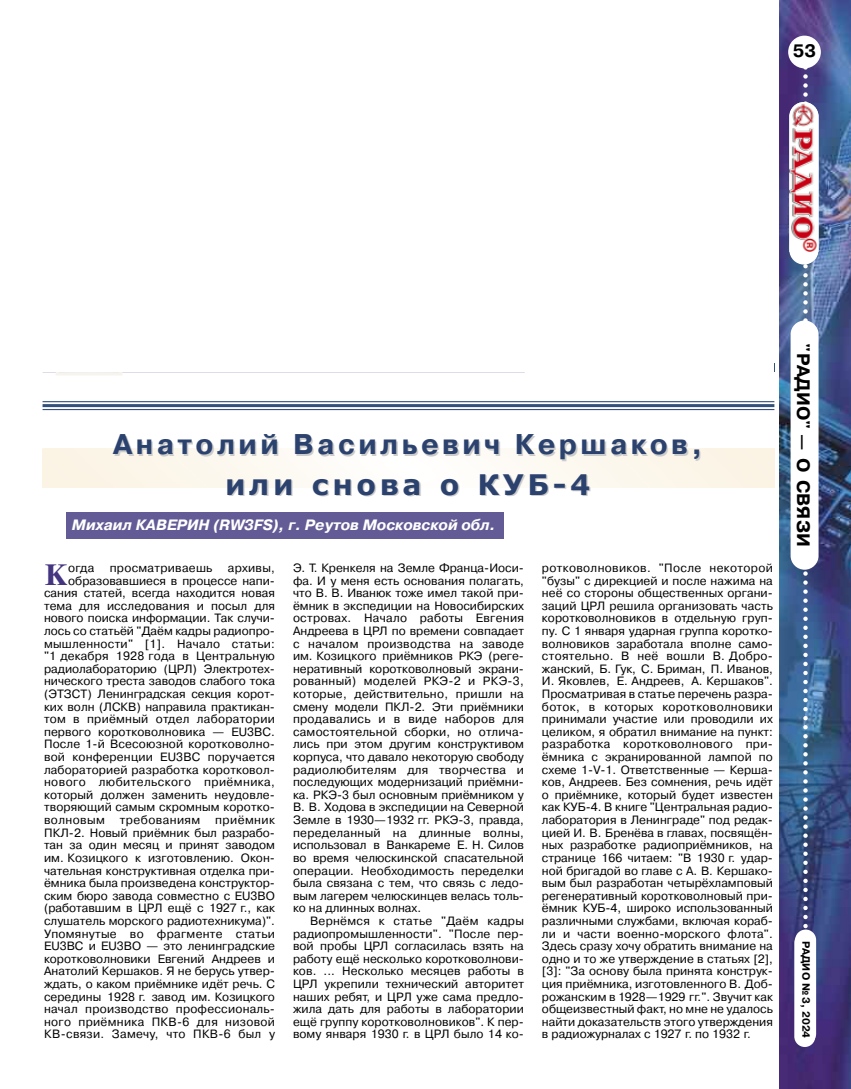
<style>
.page{position:relative;width:851px;height:1089px;background:#fff}
.page>*{position:absolute;margin:0;border:0;box-sizing:border-box;transform-origin:0 0}
.t1{font:700 29.4px "Newton C";color:#453581;scale:1.1 1}
.t2{font:700 28.5px "Pragmatica C";letter-spacing:.12em;color:#2b426e}
.t3{font:700 28.5px "Verdana";letter-spacing:.125em;color:#2b426e}
.t4{font:700 18px "Pragmatica C";letter-spacing:.005em;color:#000}
.t5{font:italic 700 15px "Pragmatica C";color:#fff}
.t6{font:12px/12.6px "Pragmatica C";color:#000;text-align:justify}
.t7{font:12px "Pragmatica C";letter-spacing:.025em;color:#000}
.t8{font:700 10.5px "Pragmatica C";color:#000}
</style>
<div class="page">
<img style="left:779px;top:0;width:71px;height:1089px">
<svg style="left:802px;top:68px;width:5px;height:861px"></svg>
<svg style="left:795px;top:929px;width:21px;height:115px"></svg>
<div style="left:788px;top:36px;width:32px;height:32px;background:#fff;border-radius:50%"></div>
<div style="left:790px;top:320px;width:28px;height:249px;background:#fff;border-radius:14px"></div>
<div style="left:789px;top:102px;width:29px;height:162px;background:#fff;border-radius:15px"></div>
<img style="left:789px;top:103px;width:29px;height:148px">
<div style="left:794px;top:932px;width:21px;height:115px;background:#fff;border-radius:10px"></div>
<hr style="left:43px;top:401px;width:731px;height:1px;background:#33517b">
<hr style="left:43px;top:404px;width:731px;height:3px;background:#33517b">
<hr style="left:43px;top:409px;width:731px;height:1px;background:#33517b">
<div style="left:66px;top:512px;width:437px;height:27px;background:#635b95"></div>
<div style="left:56px;top:354px;width:66px;height:21px;border:3px solid #f6f4ed"></div>
<div style="left:43px;top:43px;width:731px;height:329px;background:#fff"></div>
<h3 class="t4" style="left:792px;top:40px;width:25px">53</h3>
<h2 class="t2" style="left:113px;top:428px;width:590px">Анатолий Васильевич Кершаков,</h2>
<h2 class="t3" style="left:225px;top:468px;width:366px">или снова о КУБ-4</h2>
<p class="t5" style="left:72px;top:515px;width:425px">Михаил КАВЕРИН (RW3FS), г. Реутов Московской обл.</p>
<p class="t6" style="left:44px;top:561px;width:232px;text-align:right">архивы,<br>образовавшиеся в процессе напи&shy;сания статей, всегда находится новая тема для исследования и посыл для нового поиска информации. Так случи&shy;лось со статьёй "Даём кадры радиопро&shy;мышленности" [1]. Начало статьи: "1 декабря 1928 года в Центральную радиолабораторию (ЦРЛ) Электротех&shy;нического треста заводов слабого тока (ЭТЗСТ) Ленинградская секция корот&shy;ких волн (ЛСКВ) направила практикан&shy;том в приёмный отдел лаборатории первого коротковолновика — EU3BC.<br>После 1-й Всесоюзной коротковолно&shy;вой конференции EU3BC поручается лабораторией разработка коротковол&shy;нового любительского приёмника, который должен заменить неудовле&shy;творяющий самым скромным коротко&shy;волновым требованиям приёмник ПКЛ-2. Новый приёмник был разрабо&shy;тан за один месяц и принят заводом им. Козицкого к изготовлению. Окон&shy;чательная конструктивная отделка при&shy;ёмника была произведена конструктор&shy;ским бюро завода совместно с EU3BO (работавшим в ЦРЛ ещё с 1927 г., как слушатель морского радиотехникума)".<br>Упомянутые во фрагменте статьи EU3BC и EU3BO — это ленинградские коротковолновики Евгений Андреев и Анатолий Кершаков. Я не берусь утвер&shy;ждать, о каком приёмнике идёт речь. С середины 1928 г. завод им. Козицкого начал производство профессиональ&shy;ного приёмника ПКВ-6 для низовой КВ-связи. Замечу, что ПКВ-6 был у</p>
<p class="t6" style="left:293px;top:561px;width:232px">Э. Т. Кренкеля на Земле Франца-Иоси&shy;фа. И у меня есть основания полагать, что В. В. Иванюк тоже имел такой при&shy;ёмник в экспедиции на Новосибирских островах. Начало работы Евгения Андреева в ЦРЛ по времени совпадает с началом производства на заводе им. Козицкого приёмников РКЭ (реге&shy;неративный коротковолновый экрани&shy;рованный) моделей РКЭ-2 и РКЭ-3, которые, действительно, пришли на смену модели ПКЛ-2. Эти приёмники продавались и в виде наборов для самостоятельной сборки, но отлича&shy;лись при этом другим конструктивом корпуса, что давало некоторую свободу радиолюбителям для творчества и последующих модернизаций приёмни&shy;ка. РКЭ-3 был основным приёмником у В. В. Ходова в экспедиции на Северной Земле в 1930—1932 гг. РКЭ-3, правда, переделанный на длинные волны, использовал в Ванкареме Е. Н. Силов во время челюскинской спасательной операции. Необходимость переделки была связана с тем, что связь с ледо&shy;вым лагерем челюскинцев велась толь&shy;ко на длинных волнах.</p>
<h1 class="t1" style="left:44px;top:557px;width:22px">К</h1>
<p class="t6" style="left:68px;top:561px;width:28px">огда</p>
<p class="t7" style="left:110px;top:561px;width:104px">просматриваешь</p>
<p class="t6" style="left:293px;top:914px;width:232px;text-indent:17px">Вернёмся к статье "Даём кадры радиопромышленности". "После пер&shy;вой пробы ЦРЛ согласилась взять на работу ещё несколько коротковолнови&shy;ков. ... Несколько месяцев работы в ЦРЛ укрепили технический авторитет наших ребят, и ЦРЛ уже сама предло&shy;жила дать для работы в лаборатории ещё группу коротковолновиков". К пер&shy;вому января 1930 г. в ЦРЛ было 14 ко-</p>
<p class="t6" style="left:542px;top:561px;width:232px">ротковолновиков. "После некоторой "бузы" с дирекцией и после нажима на неё со стороны общественных органи&shy;заций ЦРЛ решила организовать часть коротковолновиков в отдельную груп&shy;пу. С 1 января ударная группа коротко&shy;волновиков заработала вполне само&shy;стоятельно. В неё вошли В. Добро&shy;жанский, Б. Гук, С. Бриман, П. Иванов, И. Яковлев, Е. Андреев, А. Кершаков".<br>Просматривая в статье перечень разра&shy;боток, в которых коротковолновики принимали участие или проводили их целиком, я обратил внимание на пункт: разработка коротковолнового при&shy;ёмника с экранированной лампой по схеме 1-V-1. Ответственные — Керша&shy;ков, Андреев. Без сомнения, речь идёт о приёмнике, который будет известен как КУБ-4. В книге "Центральная радио&shy;лаборатория в Ленинграде" под редак&shy;цией И. В. Бренёва в главах, посвящён&shy;ных разработке радиоприёмников, на странице 166 читаем: "В 1930 г. удар&shy;ной бригадой во главе с А. В. Кершако&shy;вым был разработан четырёхламповый регенеративный коротковолновый при&shy;ёмник КУБ-4, широко использованный различными службами, включая кораб&shy;ли и части военно-морского флота".<br>Здесь сразу хочу обратить внимание на одно и то же утверждение в статьях [2], [3]: "За основу была принята конструк&shy;ция приёмника, изготовленного В. Доб&shy;рожанским в 1928—1929 гг.". Звучит как общеизвестный факт, но мне не удалось найти доказательств этого утверждения в радиожурналах с 1927 г. по 1932 г.</p>
<h3 class="t4" style="left:813px;top:343px;width:205px;rotate:90deg">"РАДИО" — О СВЯЗИ</h3>
<p class="t8" style="left:813px;top:938px;width:99px;rotate:90deg">РАДИО № 3, 2022</p>
<p class="t8" style="left:812px;top:941px;width:99px;rotate:90deg">РАДИО № 3, 2024</p>
</div>
